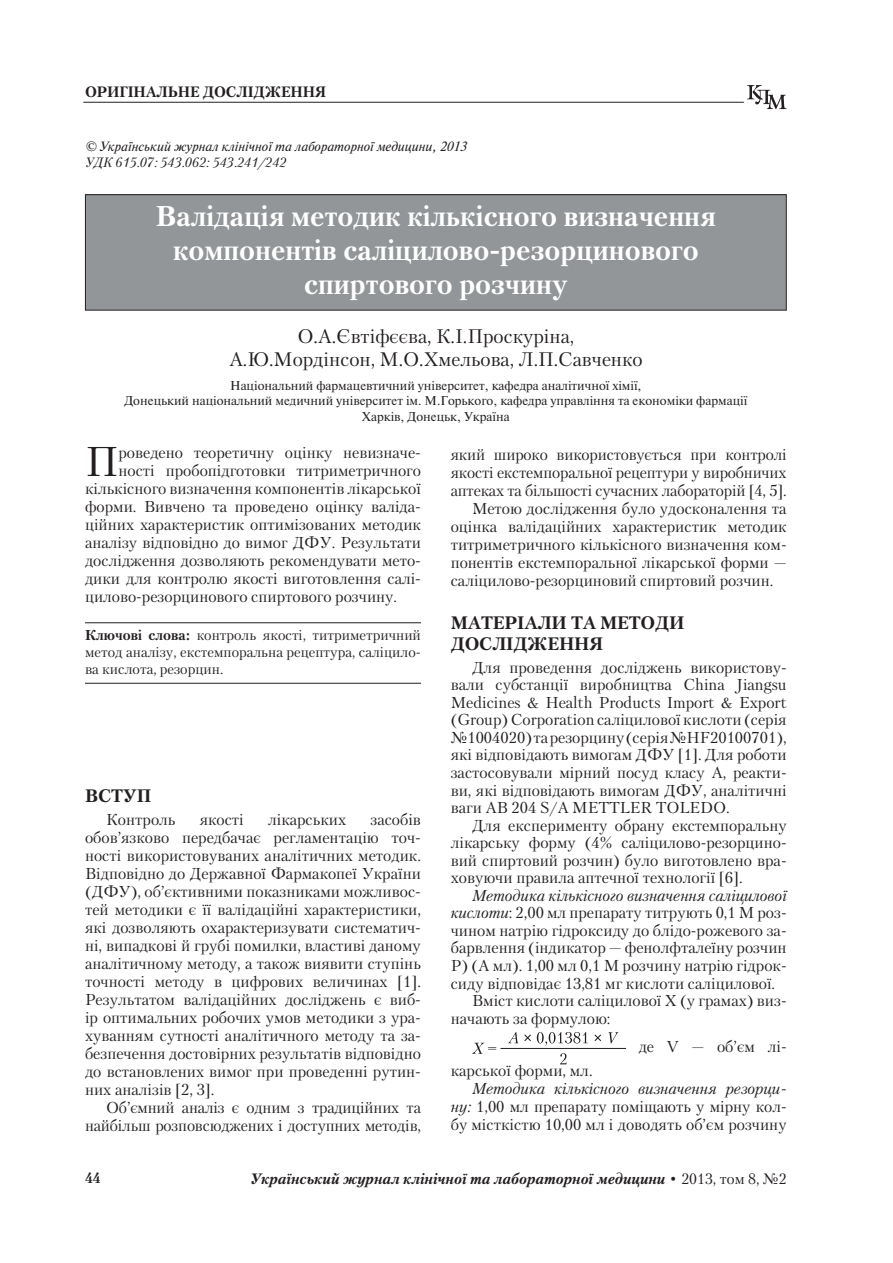
<style>
.page{position:relative;width:893px;height:1263px;background:#fff}
.page>*{position:absolute;margin:0;border:0;box-sizing:border-box;transform-origin:0 0}
.BUKVITSA{font:41.4px "Petersburg C";color:#231f20}
.ZAGOLOVOK{font:700 28.5px/33.8px "Petersburg C";color:#fff;text-align:center}
.AVTORI{font:19.5px/23.4px "Petersburg C";color:#231f20;text-align:center}
.PODZAGOLOV{font:700 18px/21.6px "Petersburg C";color:#231f20}
.TXT{font:15.75px/18px "Petersburg C";color:#231f20;text-align:justify}
.BUKVITSA-2{font:15.75px "Petersburg C";color:#231f20}
.t1{font:italic 700 15px "Petersburg C";color:#231f20}
.t2{font:700 15px "Petersburg C";color:#231f20}
._02_KLUCH{font:14.25px/17.1px "Petersburg C";color:#231f20;text-align:justify}
.UDK_1{font:italic 13.5px "Newton C";color:#231f20}
.UDK_2{font:italic 13.5px "Petersburg C";color:#231f20}
.GOROD{font:12.75px/15.3px "Newton C";color:#231f20;text-align:center}
.s1{font-style:italic}
.s2{font-weight:700}
.s3{font-weight:400;font-style:normal}
</style>
<div class="page">
<svg style="left:747px;top:85px;width:40px;height:24px"></svg>
<hr style="left:83px;top:102px;width:661px;height:1px;background:#231f20">
<div style="left:85px;top:195px;width:701px;height:115px;background:#939698"></div>
<div style="left:85px;top:194px;width:702px;height:116px;border:1px solid #231f20"></div>
<hr style="left:85px;top:622px;width:336px;height:1px;background:#231f20">
<hr style="left:85px;top:683px;width:336px;height:1px;background:#231f20">
<hr style="left:500px;top:1048px;width:126px;height:1px;background:#231f20">
<svg style="left:472px;top:1043px;width:24px;height:11px"></svg>
<svg style="left:508px;top:1032px;width:110px;height:14px"></svg>
<svg style="left:560px;top:1053px;width:6px;height:11px"></svg>
<p class="t2" style="left:85px;top:83px;width:243px">ОРИГIНАЛЬНЕ ДОСЛIДЖЕННЯ</p>
<p class="UDK_1" style="left:85px;top:139px;width:383px">© Український журнал клiнiчної та лабораторної медицини, 2013</p>
<p class="UDK_2" style="left:85px;top:155px;width:203px">УДК 615.07: 543.062: 543.241/242</p>
<p class="ZAGOLOVOK" style="left:156px;top:200px;width:561px">Валiдацiя методик кiлькiсного визначення компонентiв салiцилово-резорцинового спиртового розчину</p>
<p class="AVTORI" style="left:229px;top:324px;width:415px">О.А.Євтiфєєва, К.I.Проскурiна,<br>А.Ю.Мордiнсон, М.О.Хмельова, Л.П.Савченко</p>
<p class="GOROD" style="left:124px;top:378px;width:624px">Нацiональний фармацевтичний унiверситет, кафедра аналiтичної хiмiї,<br>Донецький нацiональний медичний унiверситет iм. М.Горького, кафедра управлiння та економiки фармацiї<br>Харкiв, Донецьк, Україна</p>
<p class="BUKVITSA" style="left:85px;top:437px;width:35px">П</p>
<p class="BUKVITSA-2" style="left:119px;top:443px;width:304px">роведено теоретичну оцiнку невизначе-</p>
<p class="TXT" style="left:451px;top:445px;width:337px">який широко використовується при контролi якостi екстемпоральної рецептури у виробничих аптеках та бiльшостi сучасних лабораторiй [4, 5].</p>
<p class="TXT" style="left:451px;top:499px;width:337px;text-indent:21px">Метою дослiдження було удосконалення та оцiнка валiдацiйних характеристик методик титриметричного кiлькiсного визначення ком&shy;понентiв екстемпоральної лiкарської форми — салiцилово-резорциновий спиртовий розчин.</p>
<p class="PODZAGOLOV" style="left:451px;top:612px;width:235px">МАТЕРIАЛИ ТА МЕТОДИ<br>ДОСЛIДЖЕННЯ</p>
<p class="TXT" style="left:451px;top:658px;width:337px;line-height:17.5px;text-indent:21px">Для проведення дослiджень використову&shy;вали субстанцiї виробництва China Jiangsu Medicines &amp; Health Products Import &amp; Export (Group) Corporation салiцилової кислоти (серiя №1004020) та резорцину (серiя №HF20100701), якi вiдповiдають вимогам ДФУ [1]. Для роботи застосовували мiрний посуд класу А, реакти&shy;ви, якi вiдповiдають вимогам ДФУ, аналiтичнi ваги АВ 204 S/A METTLER TOLEDO.</p>
<p class="TXT" style="left:451px;top:816px;width:337px;line-height:17.5px;text-indent:21px">Для експерименту обрану екстемпоральну лiкарську форму (4% салiцилово-резорцино&shy;вий спиртовий розчин) було виготовлено вра&shy;ховуючи правила аптечної технологiї [6].</p>
<p class="TXT" style="left:451px;top:886px;width:337px;line-height:17.5px;text-indent:21px"><span class="s1">Методика кiлькiсного визначення салiцилової кислоти</span>: 2,00 мл препарату титрують 0,1 М роз&shy;чином натрiю гiдроксиду до блiдо-рожевого за&shy;барвлення (iндикатор — фенолфталеїну розчин Р) (А мл). 1,00 мл 0,1 М розчину натрiю гiдрок&shy;сиду вiдповiдає 13,81 мг кислоти салiцилової.</p>
<p class="TXT" style="left:451px;top:991px;width:337px;text-indent:21px">Вмiст кислоти салiцилової Х (у грамах) виз&shy;начають за формулою:</p>
<p class="TXT" style="left:639px;top:1038px;width:149px">де V — об’єм лi-</p>
<p class="TXT" style="left:451px;top:1062px;width:143px">карської форми, мл.</p>
<p class="TXT" style="left:451px;top:1080px;width:337px;text-indent:21px"><span class="s1">Методика кiлькiсного визначення резорци&shy;ну:</span> 1,00 мл препарату помiщають у мiрну кол&shy;бу мiсткiстю 10,00 мл i доводять об’єм розчину</p>
<p class="BUKVITSA-2" style="left:119px;top:461px;width:304px">ностi пробопiдготовки титриметричного</p>
<p class="BUKVITSA-2" style="left:85px;top:479px;width:337px">кiлькiсного визначення компонентiв лiкарської</p>
<p class="BUKVITSA-2" style="left:85px;top:497px;width:337px">форми. Вивчено та проведено оцiнку валiда-</p>
<p class="BUKVITSA-2" style="left:85px;top:515px;width:337px">цiйних характеристик оптимiзованих методик</p>
<p class="BUKVITSA-2" style="left:85px;top:533px;width:337px">аналiзу вiдповiдно до вимог ДФУ. Результати</p>
<p class="BUKVITSA-2" style="left:85px;top:551px;width:337px">дослiдження дозволяють рекомендувати мето-</p>
<p class="BUKVITSA-2" style="left:85px;top:569px;width:337px">дики для контролю якостi виготовлення салi-</p>
<p class="BUKVITSA-2" style="left:85px;top:587px;width:314px">цилово-резорцинового спиртового розчину.</p>
<p class="_02_KLUCH" style="left:85px;top:626px;width:337px"><span class="s2">Ключовi слова:</span> контроль якостi, титриметричний метод аналiзу, екстемпоральна рецептура, салiцило&shy;ва кислота, резорцин.</p>
<p class="PODZAGOLOV" style="left:85px;top:785px;width:68px">ВСТУП</p>
<p class="TXT" style="left:106px;top:810px;width:71px">Контроль</p>
<p class="TXT" style="left:200px;top:810px;width:46px">якостi</p>
<p class="TXT" style="left:268px;top:810px;width:80px">лiкарських</p>
<p class="TXT" style="left:85px;top:810px;width:337px;text-indent:285px">засобiв обов’язково передбачає регламентацiю точ&shy;ностi використовуваних аналiтичних методик.<br>Вiдповiдно до Державної Фармакопеї України (ДФУ), об’єктивними показниками можливос&shy;тей методики є її валiдацiйнi характеристики, якi дозволяють охарактеризувати систематич&shy;нi, випадковi й грубi помилки, властивi даному аналiтичному методу, а також виявити ступiнь точностi методу в цифрових величинах [1].<br>Результатом валiдацiйних дослiджень є виб&shy;iр оптимальних робочих умов методики з ура&shy;хуванням сутностi аналiтичного методу та за&shy;безпечення достовiрних результатiв вiдповiдно до встановлених вимог при проведеннi рутин&shy;них аналiзiв [2, 3].</p>
<p class="TXT" style="left:85px;top:1098px;width:337px;text-align:right">Об’ємний аналiз є одним з традицiйних та найбiльш розповсюджених i доступних методiв,</p>
<p class="t2" style="left:85px;top:1169px;width:9px">44</p>
<p class="t1" style="left:250px;top:1170px;width:538px">Український журнал клiнiчної та лабораторної медицини <span class="s3">• 2013, том 8, №2</span></p>
</div>
